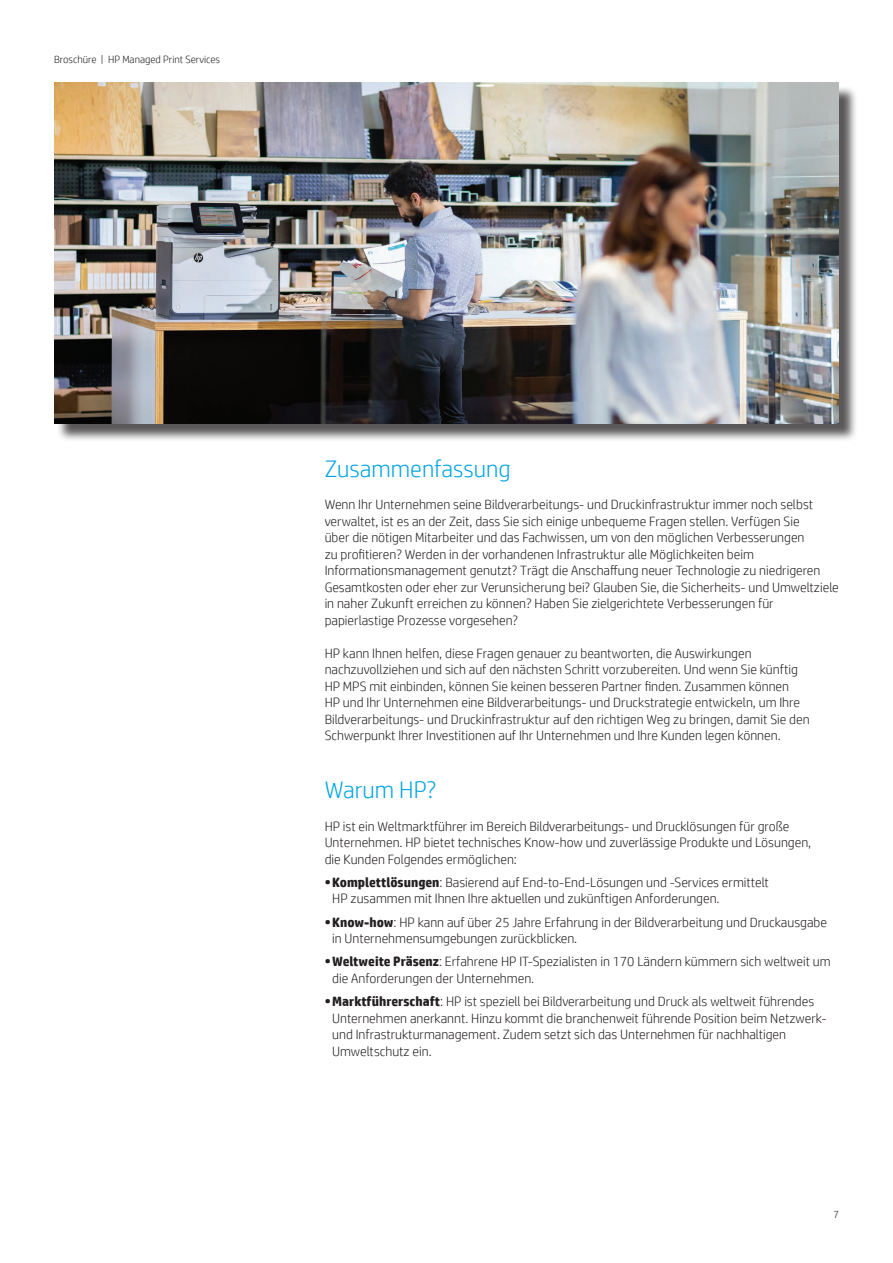
<style>
.page{position:relative;width:893px;height:1263px;background:#fff}
.page>*{position:absolute;margin:0;border:0;box-sizing:border-box;transform-origin:0 0}
.t1{font:300 24px "HP Simplified";color:#00a5e3}
.t2{font:300 13.5px/16.5px "HP Simplified";color:#231f20}
.t3{font:300 10.5px "HP Simplified";color:#231f20}
.s1{font-weight:700}
</style>
<div class="page">
<div style="left:56px;top:85px;width:802px;height:358px;background:#231f20;opacity:.75"></div>
<img style="left:54px;top:83px;width:785px;height:341px">
<p class="t3" style="left:54px;top:52px;width:168px">Broschüre | HP Managed Print Services</p>
<h1 class="t1" style="left:325px;top:453px;width:188px">Zusammenfassung</h1>
<p class="t2" style="left:325px;top:496px;width:516px">Wenn Ihr Unternehmen seine Bildverarbeitungs- und Druckinfrastruktur immer noch selbst verwaltet, ist es an der Zeit, dass Sie sich einige unbequeme Fragen stellen. Verfügen Sie<br>über die nötigen Mitarbeiter und das Fachwissen, um von den möglichen Verbesserungen<br>zu profitieren? Werden in der vorhandenen Infrastruktur alle Möglichkeiten beim Informationsmanagement genutzt? Trägt die Anschaffung neuer Technologie zu niedrigeren Gesamtkosten oder eher zur Verunsicherung bei? Glauben Sie, die Sicherheits- und Umweltziele in naher Zukunft erreichen zu können? Haben Sie zielgerichtete Verbesserungen für papierlastige Prozesse vorgesehen?</p>
<p class="t2" style="left:325px;top:644px;width:487px">HP kann Ihnen helfen, diese Fragen genauer zu beantworten, die Auswirkungen nachzuvollziehen und sich auf den nächsten Schritt vorzubereiten. Und wenn Sie künftig HP MPS mit einbinden, können Sie keinen besseren Partner finden. Zusammen können<br>HP und Ihr Unternehmen eine Bildverarbeitungs- und Druckstrategie entwickeln, um Ihre Bildverarbeitungs- und Druckinfrastruktur auf den richtigen Weg zu bringen, damit Sie den Schwerpunkt Ihrer Investitionen auf Ihr Unternehmen und Ihre Kunden legen können.</p>
<h1 class="t1" style="left:325px;top:774px;width:113px">Warum HP?</h1>
<p class="t2" style="left:325px;top:817px;width:488px">HP ist ein Weltmarktführer im Bereich Bildverarbeitungs- und Drucklösungen für große<br>Unternehmen. HP bietet technisches Know-how und zuverlässige Produkte und Lösungen, die Kunden Folgendes ermöglichen:</p>
<p class="t2" style="left:332px;top:873px;width:438px;text-indent:-8px"><span class="s1">•Komplettlösungen</span>: Basierend auf End-to-End-Lösungen und -Services ermittelt<br>HP zusammen mit Ihnen Ihre aktuellen und zukünftigen Anforderungen.</p>
<p class="t2" style="left:332px;top:913px;width:496px;text-indent:-8px"><span class="s1">•Know-how</span>: HP kann auf über 25 Jahre Erfahrung in der Bildverarbeitung und Druckausgabe in Unternehmensumgebungen zurückblicken.</p>
<p class="t2" style="left:332px;top:953px;width:500px;text-indent:-8px"><span class="s1">•Weltweite Präsenz</span>: Erfahrene HP IT-Spezialisten in 170 Ländern kümmern sich weltweit um die Anforderungen der Unternehmen.</p>
<p class="t2" style="left:332px;top:993px;width:496px;text-indent:-8px"><span class="s1">•Marktführerschaft</span>: HP ist speziell bei Bildverarbeitung und Druck als weltweit führendes Unternehmen anerkannt. Hinzu kommt die branchenweit führende Position beim Netzwerk&shy;und Infrastrukturmanagement. Zudem setzt sich das Unternehmen für nachhaltigen Umweltschutz ein.</p>
<p class="t3" style="left:833px;top:1207px;width:7px">7</p>
</div>
